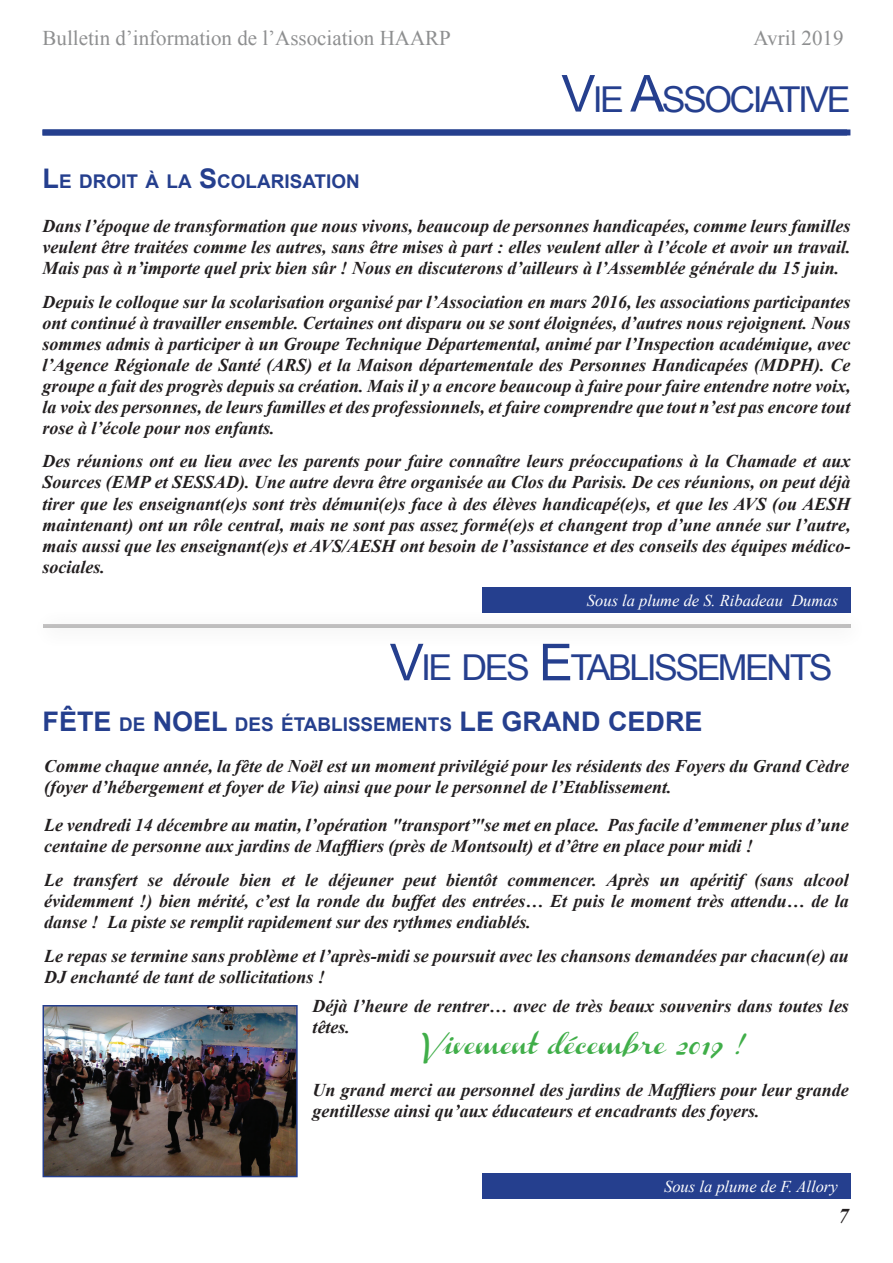
<style>
.page{position:relative;width:893px;height:1263px;background:#fff}
.page>*{position:absolute;margin:0;border:0;box-sizing:border-box;transform-origin:0 0}
.t1{font:35.7px "Arial";letter-spacing:-.07em;color:#253f8e}
.t2{font:700 27px "Arial";color:#253f8e}
.t3{font:21px "Times New Roman";color:#8e8f90}
.t4{font:italic 700 21px "Times New Roman";color:#231f20}
.t5{font:700 18.9px "Arial";color:#253f8e}
.t6{font:italic 700 18px/21px "Times New Roman";color:#231f20}
.t7{font:18px "Channel Slanted 2";color:#40ae49}
.t8{font:italic 16.5px "Times New Roman";color:#fff}
.s1{font-size:51px}
.s2{font-size:27px}
.s3{font-size:18.9px}
</style>
<div class="page">
<div style="left:482px;top:1174px;width:368px;height:25px;background:#253f8e"></div>
<div style="left:483px;top:587px;width:368px;height:26px;background:#253f8e"></div>
<div style="left:43px;top:129px;width:804px;height:6px;background:#253f8e"></div>
<div style="left:28px;top:609px;width:842px;height:40px;background:#fcfcfc"></div>
<div style="left:40px;top:622px;width:810px;height:6px;background:#231f20;opacity:.75"></div>
<img style="left:46px;top:1008px;width:249px;height:166px">
<div style="left:43px;top:1005px;width:255px;height:172px;border:2px solid #253f8e"></div>
<p class="t3" style="left:43px;top:24px;width:410px">Bulletin d’information de l’Association HAARP</p>
<p class="t3" style="left:753px;top:24px;width:92px">Avril 2019</p>
<h1 class="t1" style="left:561px;top:76px;width:291px"><span class="s1">V</span>IE <span class="s1">A</span>SSOCIATIVE</h1>
<p class="t5" style="left:43px;top:169px;width:319px"><span class="s2">L</span>E DROIT À LA <span class="s2">S</span>COLARISATION</p>
<p class="t6" style="left:43px;top:215px;width:809px;text-align:justify">Dans l’époque de transformation que nous vivons, beaucoup de personnes handicapées, comme leurs familles veulent être traitées comme les autres, sans être mises à part : elles veulent aller à l’école et avoir un travail.<br>Mais pas à n’importe quel prix bien sûr ! Nous en discuterons d’ailleurs à l’Assemblée générale du 15 juin.</p>
<p class="t6" style="left:43px;top:291px;width:809px;text-align:justify">Depuis le colloque sur la scolarisation organisé par l’Association en mars 2016, les associations participantes ont continué à travailler ensemble. Certaines ont disparu ou se sont éloignées, d’autres nous rejoignent. Nous sommes admis à participer à un Groupe Technique Départemental, animé par l’Inspection académique, avec l’Agence Régionale de Santé (ARS) et la Maison départementale des Personnes Handicapées (MDPH). Ce groupe a fait des progrès depuis sa création. Mais il y a encore beaucoup à faire pour faire entendre notre voix, la voix des personnes, de leurs familles et des professionnels, et faire comprendre que tout n’est pas encore tout rose à l’école pour nos enfants.</p>
<p class="t6" style="left:43px;top:450px;width:809px;text-align:justify">Des réunions ont eu lieu avec les parents pour faire connaître leurs préoccupations à la Chamade et aux Sources (EMP et SESSAD). Une autre devra être organisée au Clos du Parisis. De ces réunions, on peut déjà tirer que les enseignant(e)s sont très démuni(e)s face à des élèves handicapé(e)s, et que les AVS (ou AESH maintenant) ont un rôle central, mais ne sont pas assez formé(e)s et changent trop d’une année sur l’autre, mais aussi que les enseignant(e)s et AVS/AESH ont besoin de l’assistance et des conseils des équipes médico&shy;sociales.</p>
<p class="t8" style="left:587px;top:589px;width:253px">Sous la plume de S. Ribadeau Dumas</p>
<h1 class="t1" style="left:390px;top:644px;width:444px"><span class="s1">V</span>IE DES <span class="s1">E</span>TABLISSEMENTS</h1>
<h2 class="t2" style="left:43px;top:703px;width:130px">FÊTE <span class="s3">DE</span> NOEL</h2>
<p class="t5" style="left:235px;top:712px;width:287px">DES ÉTABLISSEMENTS <span class="s2">LE GRAND</span></p>
<h2 class="t2" style="left:608px;top:703px;width:20px">CEDRE</h2>
<p class="t6" style="left:44px;top:755px;width:806px">Comme chaque année, la fête de Noël est un moment privilégié pour les résidents des Foyers du Grand Cèdre (foyer d’hébergement et foyer de Vie) ainsi que pour le personnel de l’Etablissement.</p>
<p class="t6" style="left:44px;top:814px;width:806px">Le vendredi 14 décembre au matin, l’opération "transport’"se met en place. Pas facile d’emmener plus d’une centaine de personne aux jardins de Maffliers (près de Montsoult) et d’être en place pour midi !</p>
<p class="t6" style="left:44px;top:869px;width:806px;text-align:justify">Le transfert se déroule bien et le déjeuner peut bientôt commencer. Après un apéritif (sans alcool évidemment !) bien mérité, c’est la ronde du buffet des entrées… Et puis le moment très attendu… de la danse ! La piste se remplit rapidement sur des rythmes endiablés.</p>
<p class="t6" style="left:44px;top:944px;width:806px">Le repas se termine sans problème et l’après-midi se poursuit avec les chansons demandées par chacun(e) au<br>DJ enchanté de tant de sollicitations !</p>
<p class="t6" style="left:313px;top:995px;width:538px">Déjà l’heure de rentrer… avec de très beaux souvenirs dans toutes les têtes.</p>
<p class="t7" style="left:421px;top:1037px;width:321px">Vivement décembre 2019 !</p>
<p class="t6" style="left:313px;top:1079px;width:538px">Un grand merci au personnel des jardins de Maffliers pour leur grande gentillesse ainsi qu’aux éducateurs et encadrants des foyers.</p>
<p class="t8" style="left:664px;top:1175px;width:175px">Sous la plume de F. Allory</p>
<p class="t4" style="left:838px;top:1202px;width:12px">7</p>
</div>
